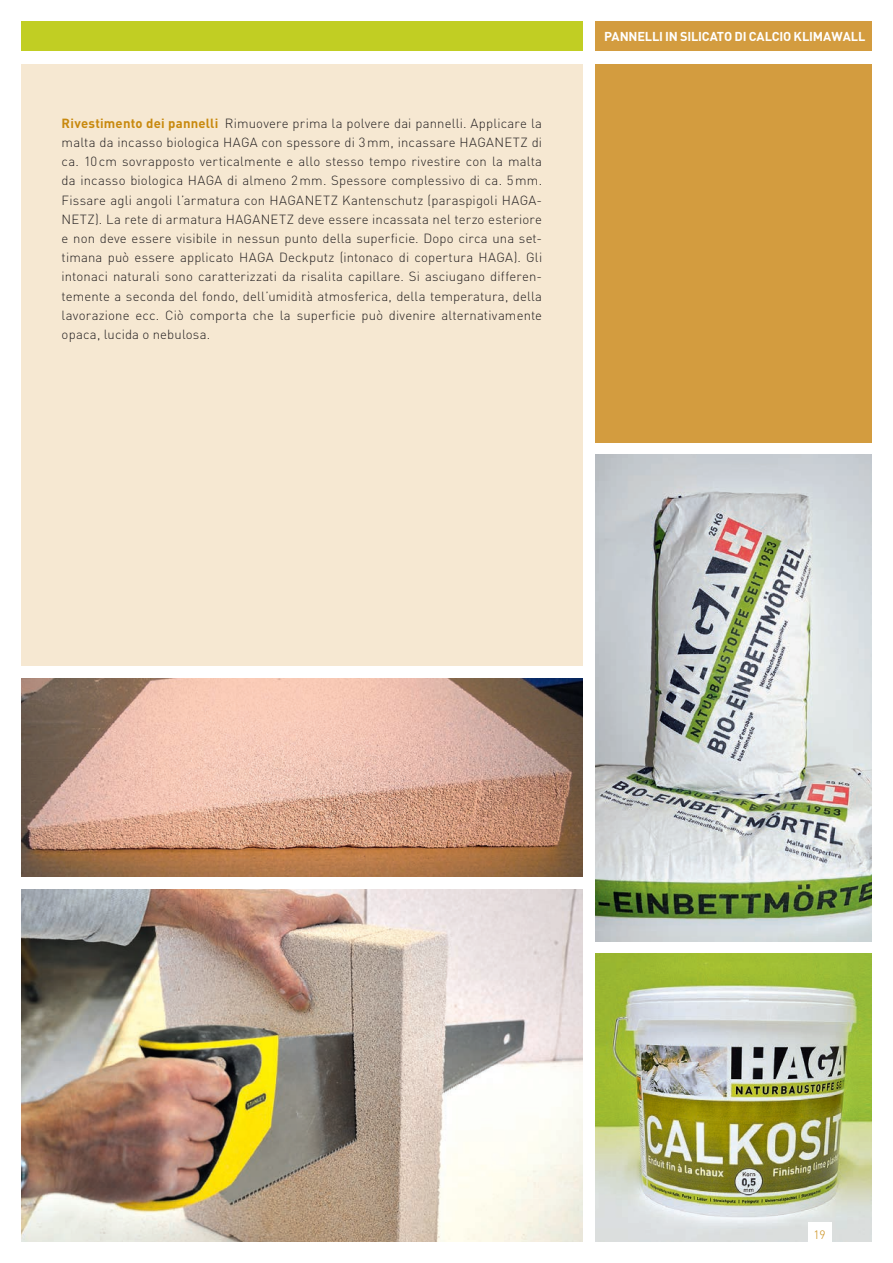
<style>
.page{position:relative;width:893px;height:1263px;background:#fff}
.page>*{position:absolute;margin:0;border:0;box-sizing:border-box;transform-origin:0 0}
.t1{font:300 13.2px/19.2px "DIN";letter-spacing:.01em;color:#231f20;text-align:justify}
.t2{font:700 12.75px "DIN";letter-spacing:-.015em;color:#fff}
.t3{font:300 12px "DIN";color:#c8890e}
.s1{font-weight:700;color:#c8890e}
</style>
<div class="page">
<div style="left:21px;top:21px;width:562px;height:30px;background:#c1ce23"></div>
<div style="left:595px;top:21px;width:277px;height:30px;background:#d39c3f"></div>
<div style="left:21px;top:64px;width:562px;height:601px;background:#f6e8d2"></div>
<img style="left:595px;top:954px;width:277px;height:288px">
<img style="left:595px;top:454px;width:277px;height:488px">
<div style="left:595px;top:64px;width:277px;height:378px;background:#d39c3f"></div>
<img style="left:21px;top:678px;width:562px;height:199px">
<img style="left:21px;top:890px;width:562px;height:352px">
<div style="left:808px;top:1222px;width:23px;height:39px;background:#fff"></div>
<p class="t1" style="left:62px;top:113px;width:482px"><span class="s1">Rivestimento dei pannelli</span> Rimuovere prima la polvere dai pannelli. Applicare la malta da incasso biologica HAGA con spessore di 3mm, incassare HAGANETZ di ca. 10cm sovrapposto verticalmente e allo stesso tempo rivestire con la malta da incasso biologica HAGA di almeno 2mm. Spessore complessivo di ca. 5mm.<br>Fissare agli angoli l’armatura con HAGANETZ Kantenschutz (paraspigoli HAGA-NETZ). La rete di armatura HAGANETZ deve essere incassata nel terzo esteriore e non deve essere visibile in nessun punto della superficie. Dopo circa una set&shy;timana può essere applicato HAGA Deckputz (intonaco di copertura HAGA). Gli intonaci naturali sono caratterizzati da risalita capillare. Si asciugano differen&shy;temente a seconda del fondo, dell’umidità atmosferica, della temperatura, della lavorazione ecc. Ciò comporta che la superficie può divenire alternativamente opaca, lucida o nebulosa.</p>
<p class="t2" style="left:604px;top:29px;width:263px">PANNELLI IN SILICATO DI CALCIO KLIMAWALL</p>
<p class="t3" style="left:813px;top:1227px;width:14px">19</p>
</div>
